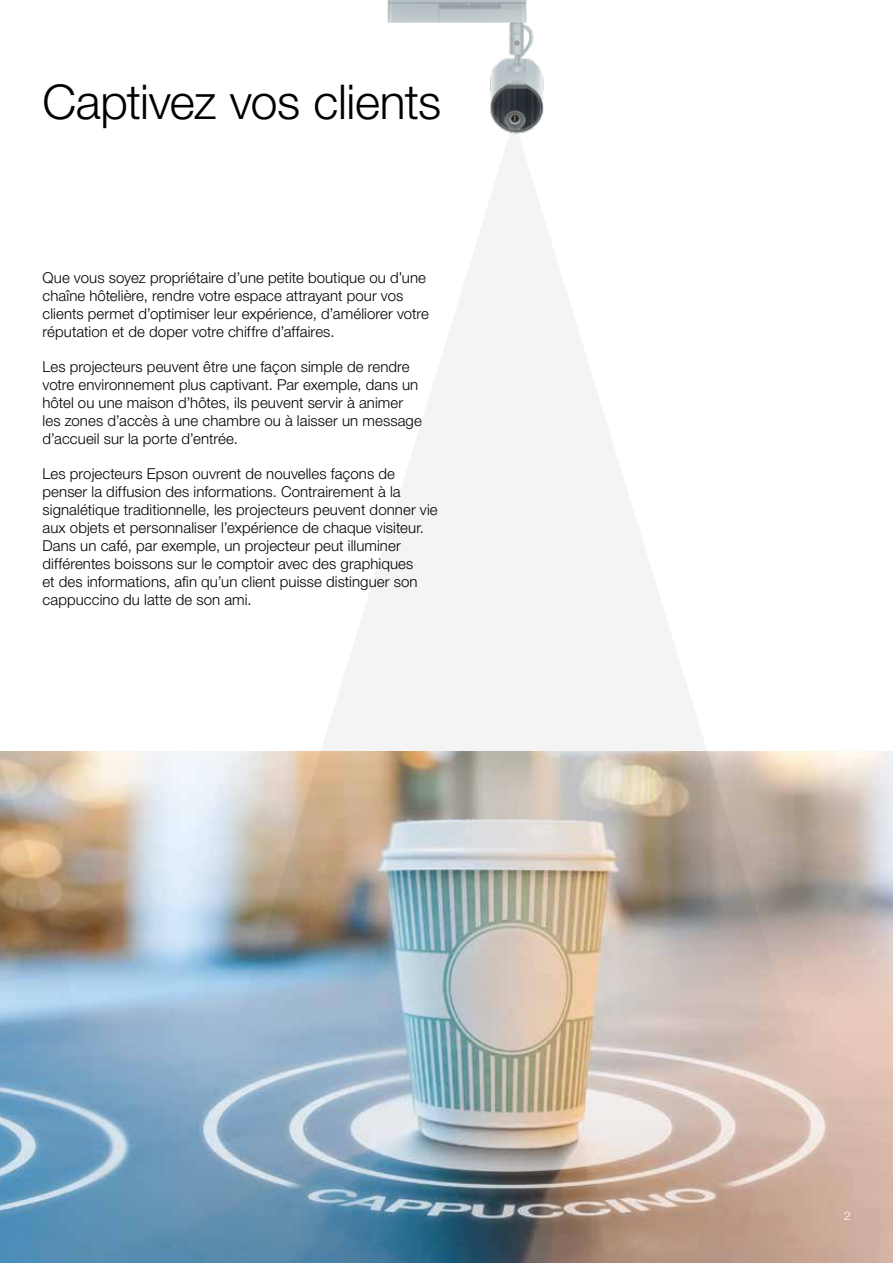
<style>
.page{position:relative;width:893px;height:1263px;background:#fff}
.page>*{position:absolute;margin:0;border:0;box-sizing:border-box;transform-origin:0 0}
.t1{font:300 48px "Helvetica Neue LT Pro";letter-spacing:-.015em;color:#000}
.t2{font:300 15px/18px "Helvetica Neue LT Pro";letter-spacing:.005em;color:#000}
.t3{font:300 12px "Helvetica Neue LT Pro";color:#fff}
</style>
<div class="page">
<img style="left:0;top:751px;width:893px;height:512px">
<img style="left:387px;top:0;width:157px;height:119px">
<img style="left:0;top:751px;width:121px;height:405px">
<img style="left:197px;top:119px;width:634px;height:1037px">
<h1 class="t1" style="left:43px;top:73px;width:400px">Captivez vos clients</h1>
<p class="t2" style="left:43px;top:268px;width:388px">Que vous soyez propriétaire d’une petite boutique ou d’une chaîne hôtelière, rendre votre espace attrayant pour vos clients permet d’optimiser leur expérience, d’améliorer votre réputation et de doper votre chiffre d’affaires.</p>
<p class="t2" style="left:43px;top:357px;width:381px">Les projecteurs peuvent être une façon simple de rendre votre environnement plus captivant. Par exemple, dans un hôtel ou une maison d’hôtes, ils peuvent servir à animer les zones d’accès à une chambre ou à laisser un message d’accueil sur la porte d’entrée.</p>
<p class="t2" style="left:43px;top:464px;width:397px">Les projecteurs Epson ouvrent de nouvelles façons de penser la diffusion des informations. Contrairement à la signalétique traditionnelle, les projecteurs peuvent donner vie aux objets et personnaliser l’expérience de chaque visiteur.<br>Dans un café, par exemple, un projecteur peut illuminer différentes boissons sur le comptoir avec des graphiques<br>et des informations, afin qu’un client puisse distinguer son cappuccino du latte de son ami.</p>
<p class="t3" style="left:844px;top:1209px;width:8px">2</p>
</div>
